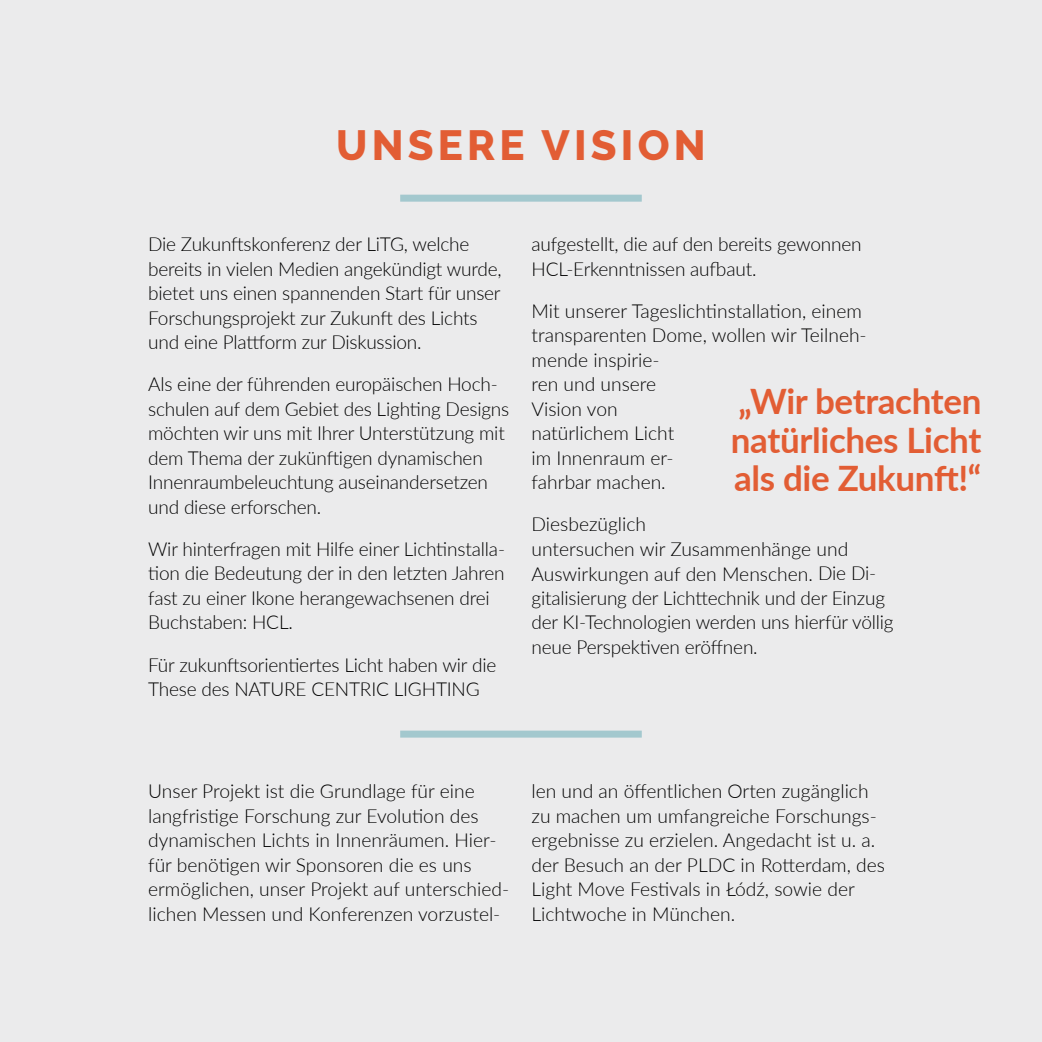
<style>
.page{position:relative;width:1042px;height:1042px;background:#ebebec}
.page>*{position:absolute;margin:0;border:0;box-sizing:border-box;transform-origin:0 0}
.t1{font:800 42px "Raleway";letter-spacing:.1em;color:#e25d34}
.t2{font:700 35px/38.5px "Lato";letter-spacing:-.01em;color:#e25d34;text-align:justify}
.t3{font:300 19.25px/24.5px "Lato";letter-spacing:-.01em;color:#000}
</style>
<div class="page">
<div style="left:400px;top:195px;width:242px;height:7px;background:#a3c8ce"></div>
<div style="left:400px;top:730px;width:242px;height:7px;background:#a3c8ce"></div>
<h1 class="t1" style="left:336px;top:122px;width:371px">UNSERE VISION</h1>
<p class="t3" style="left:148px;top:231px;width:355px">Die Zukunftskonferenz der LiTG, welche bereits in vielen Medien angekündigt wurde, bietet uns einen spannenden Start für unser Forschungsprojekt zur Zukunft des Lichts und eine Plattform zur Diskussion.</p>
<p class="t3" style="left:148px;top:371px;width:363px">Als eine der führenden europäischen Hoch&shy;schulen auf dem Gebiet des Lighting Designs möchten wir uns mit Ihrer Unterstützung mit dem Thema der zukünftigen dynamischen Innenraumbeleuchtung auseinandersetzen und diese erforschen.</p>
<p class="t3" style="left:148px;top:536px;width:358px">Wir hinterfragen mit Hilfe einer Lichtinstalla&shy;tion die Bedeutung der in den letzten Jahren fast zu einer Ikone herangewachsenen drei Buchstaben: HCL.</p>
<p class="t3" style="left:148px;top:651px;width:350px">Für zukunftsorientiertes Licht haben wir die<br>These des NATURE CENTRIC LIGHTING</p>
<p class="t3" style="left:531px;top:231px;width:332px">aufgestellt, die auf den bereits gewonnen<br>HCL-Erkenntnissen aufbaut.</p>
<p class="t3" style="left:531px;top:298px;width:337px">Mit unserer Tageslichtinstallation, einem transparenten Dome, wollen wir Teilneh&shy;mende inspirie-<br>ren und unsere<br>Vision von<br>natürlichem Licht<br>im Innenraum er-<br>fahrbar machen.</p>
<p class="t3" style="left:531px;top:511px;width:364px">Diesbezüglich<br>untersuchen wir Zusammenhänge und Auswirkungen auf den Menschen. Die Di&shy;gitalisierung der Lichttechnik und der Einzug der KI-Technologien werden uns hierfür völlig neue Perspektiven eröffnen.</p>
<h2 class="t2" style="left:731px;top:381px;width:252px">„Wir betrachten natürliches Licht als die Zukunft!“</h2>
<p class="t3" style="left:148px;top:778px;width:362px">Unser Projekt ist die Grundlage für eine langfristige Forschung zur Evolution des dynamischen Lichts in Innenräumen. Hier&shy;für benötigen wir Sponsoren die es uns ermöglichen, unser Projekt auf unterschied&shy;lichen Messen und Konferenzen vorzustel-</p>
<p class="t3" style="left:531px;top:778px;width:355px">len und an öffentlichen Orten zugänglich zu machen um umfangreiche Forschungs&shy;ergebnisse zu erzielen. Angedacht ist u. a. der Besuch an der PLDC in Rotterdam, des Light Move Festivals in Łódź, sowie der Lichtwoche in München.</p>
</div>
